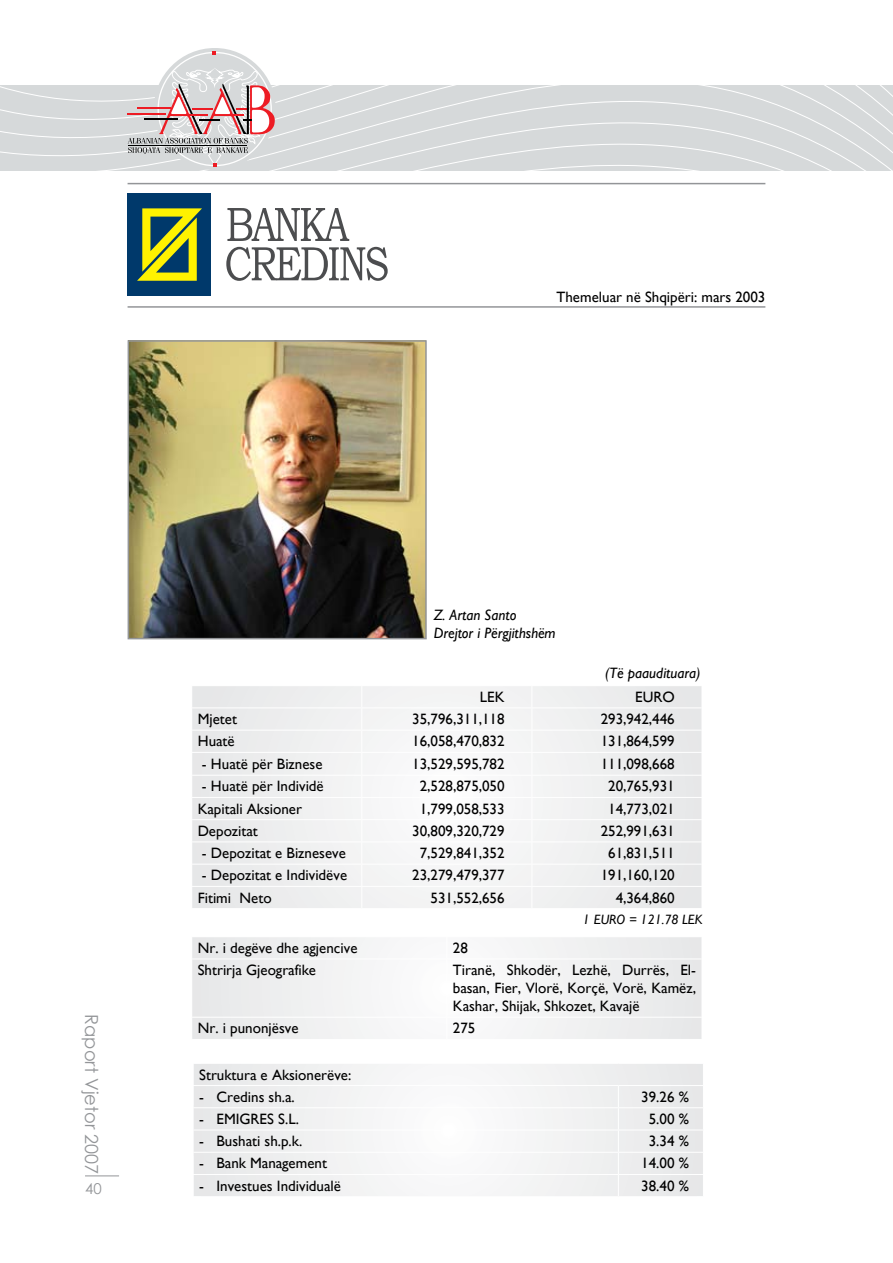
<style>
.page{position:relative;width:893px;height:1263px;background:#fff}
.page>*{position:absolute;margin:0;border:0;box-sizing:border-box;transform-origin:0 0}
.t1{font:18px "Century Gothic";color:#939598}
.t2{font:15px/18px "Gill Sans";color:#000;text-align:justify}
.t3{font:italic 15px/18px "Gill Sans";color:#000}
.t4{font:15px "Century Gothic";color:#939598}
.t5{font:italic 13.5px "Gill Sans";color:#000}
</style>
<div class="page">
<svg style="left:0;top:85px;width:893px;height:85px;background:#d7dadb"></svg>
<hr style="left:85px;top:1175px;width:34px;height:1px;background:#939598">
<hr style="left:128px;top:306px;width:637px;height:2px;background:#939598">
<hr style="left:128px;top:183px;width:637px;height:1px;background:#939598">
<svg style="left:128px;top:51px;width:147px;height:116px"></svg>
<svg style="left:192px;top:937px;width:510px;height:102px"></svg>
<svg style="left:446px;top:937px;width:1px;height:21px"></svg>
<hr style="left:446px;top:959px;width:1px;height:58px;background:#fff">
<svg style="left:446px;top:1018px;width:1px;height:21px"></svg>
<hr style="left:191px;top:958px;width:256px;height:1px;background:#fff">
<hr style="left:447px;top:958px;width:255px;height:1px;background:#fff">
<hr style="left:191px;top:1017px;width:256px;height:1px;background:#fff">
<hr style="left:447px;top:1017px;width:255px;height:1px;background:#fff">
<svg style="left:194px;top:1064px;width:509px;height:132px"></svg>
<svg style="left:618px;top:1086px;width:1px;height:110px"></svg>
<hr style="left:193px;top:1085px;width:425px;height:1px;background:#fff">
<hr style="left:618px;top:1085px;width:86px;height:1px;background:#fff">
<hr style="left:193px;top:1107px;width:425px;height:1px;background:#fff">
<hr style="left:618px;top:1107px;width:86px;height:1px;background:#fff">
<hr style="left:193px;top:1129px;width:425px;height:1px;background:#fff">
<hr style="left:193px;top:1152px;width:425px;height:1px;background:#fff">
<hr style="left:193px;top:1174px;width:425px;height:1px;background:#fff">
<hr style="left:618px;top:1129px;width:86px;height:1px;background:#fff">
<hr style="left:618px;top:1152px;width:86px;height:1px;background:#fff">
<hr style="left:618px;top:1174px;width:86px;height:1px;background:#fff">
<svg style="left:227px;top:208px;width:122px;height:33px"></svg>
<svg style="left:226px;top:247px;width:162px;height:34px"></svg>
<div style="left:128px;top:193px;width:83px;height:103px;background:#00396b"></div>
<svg style="left:137px;top:208px;width:65px;height:73px"></svg>
<svg style="left:192px;top:686px;width:510px;height:222px"></svg>
<svg style="left:361px;top:686px;width:1px;height:222px"></svg>
<svg style="left:531px;top:686px;width:1px;height:222px"></svg>
<hr style="left:191px;top:707px;width:171px;height:1px;background:#fff">
<hr style="left:362px;top:707px;width:170px;height:1px;background:#fff">
<hr style="left:532px;top:707px;width:170px;height:1px;background:#fff">
<hr style="left:191px;top:730px;width:171px;height:1px;background:#fff">
<hr style="left:362px;top:730px;width:170px;height:1px;background:#fff">
<hr style="left:532px;top:730px;width:170px;height:1px;background:#fff">
<hr style="left:191px;top:752px;width:171px;height:1px;background:#fff">
<hr style="left:362px;top:752px;width:170px;height:1px;background:#fff">
<hr style="left:532px;top:752px;width:170px;height:1px;background:#fff">
<hr style="left:191px;top:775px;width:171px;height:1px;background:#fff">
<hr style="left:362px;top:775px;width:170px;height:1px;background:#fff">
<hr style="left:532px;top:775px;width:170px;height:1px;background:#fff">
<hr style="left:191px;top:797px;width:171px;height:1px;background:#fff">
<hr style="left:362px;top:797px;width:170px;height:1px;background:#fff">
<hr style="left:532px;top:797px;width:170px;height:1px;background:#fff">
<hr style="left:191px;top:819px;width:171px;height:1px;background:#fff">
<hr style="left:362px;top:819px;width:170px;height:1px;background:#fff">
<hr style="left:532px;top:819px;width:170px;height:1px;background:#fff">
<hr style="left:191px;top:841px;width:171px;height:1px;background:#fff">
<hr style="left:362px;top:841px;width:170px;height:1px;background:#fff">
<hr style="left:532px;top:841px;width:170px;height:1px;background:#fff">
<hr style="left:191px;top:864px;width:171px;height:1px;background:#fff">
<hr style="left:362px;top:864px;width:170px;height:1px;background:#fff">
<hr style="left:532px;top:864px;width:170px;height:1px;background:#fff">
<hr style="left:191px;top:886px;width:171px;height:1px;background:#fff">
<hr style="left:362px;top:886px;width:170px;height:1px;background:#fff">
<hr style="left:532px;top:886px;width:170px;height:1px;background:#fff">
<img style="left:131px;top:343px;width:293px;height:293px">
<div style="left:128px;top:340px;width:299px;height:299px;border:2px solid #939598"></div>
<p class="t2" style="left:556px;top:288px;width:211px">Themeluar në Shqipëri: mars 2003</p>
<p class="t1" style="left:104px;top:1014px;width:161px;rotate:90deg">Raport Vjetor 2007</p>
<p class="t4" style="left:85px;top:1178px;width:18px">40</p>
<p class="t3" style="left:434px;top:606px;width:124px">Z. Artan Santo<br>Drejtor i Përgjithshëm</p>
<p class="t3" style="left:605px;top:664px;width:97px">(Të paaudituara)</p>
<p class="t2" style="left:480px;top:688px;width:26px">LEK</p>
<p class="t2" style="left:635px;top:688px;width:41px">EURO</p>
<p class="t2" style="left:198px;top:710px;width:41px">Mjetet</p>
<p class="t2" style="left:412px;top:710px;width:94px">35,796,311,118</p>
<p class="t2" style="left:601px;top:710px;width:76px">293,942,446</p>
<p class="t2" style="left:198px;top:732px;width:39px">Huatë</p>
<p class="t2" style="left:412px;top:732px;width:94px">16,058,470,832</p>
<p class="t2" style="left:601px;top:732px;width:76px">131,864,599</p>
<p class="t2" style="left:202px;top:754px;width:122px">- Huatë për Biznese</p>
<p class="t2" style="left:412px;top:754px;width:94px">13,529,595,782</p>
<p class="t2" style="left:601px;top:754px;width:76px">111,098,668</p>
<p class="t2" style="left:202px;top:777px;width:123px">- Huatë për Individë</p>
<p class="t2" style="left:420px;top:777px;width:86px">2,528,875,050</p>
<p class="t2" style="left:608px;top:777px;width:68px">20,765,931</p>
<p class="t2" style="left:198px;top:800px;width:106px">Kapitali Aksioner</p>
<p class="t2" style="left:420px;top:800px;width:86px">1,799,058,533</p>
<p class="t2" style="left:608px;top:800px;width:68px">14,773,021</p>
<p class="t2" style="left:198px;top:822px;width:62px">Depozitat</p>
<p class="t2" style="left:412px;top:822px;width:94px">30,809,320,729</p>
<p class="t2" style="left:601px;top:822px;width:76px">252,991,631</p>
<p class="t2" style="left:202px;top:844px;width:146px">- Depozitat e Bizneseve</p>
<p class="t2" style="left:420px;top:844px;width:86px">7,529,841,352</p>
<p class="t2" style="left:608px;top:844px;width:68px">61,831,511</p>
<p class="t2" style="left:202px;top:866px;width:147px">- Depozitat e Individëve</p>
<p class="t2" style="left:412px;top:866px;width:94px">23,279,479,377</p>
<p class="t2" style="left:601px;top:866px;width:76px">191,160,120</p>
<p class="t2" style="left:198px;top:888px;width:75px">Fitimi Neto</p>
<p class="t2" style="left:431px;top:888px;width:76px">531,552,656</p>
<p class="t2" style="left:616px;top:888px;width:61px">4,364,860</p>
<p class="t5" style="left:583px;top:912px;width:121px">1 EURO = 121.78 LEK</p>
<p class="t2" style="left:198px;top:939px;width:161px">Nr. i degëve dhe agjencive</p>
<p class="t2" style="left:453px;top:939px;width:16px">28</p>
<p class="t2" style="left:198px;top:961px;width:120px">Shtrirja Gjeografike</p>
<p class="t2" style="left:453px;top:961px;width:245px">Tiranë, Shkodër, Lezhë, Durrës, El&shy;basan, Fier, Vlorë, Korçë, Vorë, Kamëz, Kashar, Shijak, Shkozet, Kavajë</p>
<p class="t2" style="left:198px;top:1019px;width:102px">Nr. i punonjësve</p>
<p class="t2" style="left:453px;top:1019px;width:24px">275</p>
<p class="t2" style="left:199px;top:1065px;width:154px">Struktura e Aksionerëve:</p>
<p class="t2" style="left:199px;top:1088px;width:97px">- Credins sh.a.</p>
<p class="t2" style="left:641px;top:1088px;width:49px">39.26 %</p>
<p class="t2" style="left:199px;top:1110px;width:101px">- EMIGRES S.L.</p>
<p class="t2" style="left:649px;top:1110px;width:42px">5.00 %</p>
<p class="t2" style="left:199px;top:1132px;width:105px">- Bushati sh.p.k.</p>
<p class="t2" style="left:649px;top:1132px;width:42px">3.34 %</p>
<p class="t2" style="left:199px;top:1154px;width:129px">- Bank Management</p>
<p class="t2" style="left:641px;top:1154px;width:49px">14.00 %</p>
<p class="t2" style="left:199px;top:1177px;width:143px">- Investues Individualë</p>
<p class="t2" style="left:641px;top:1177px;width:49px">38.40 %</p>
</div>
